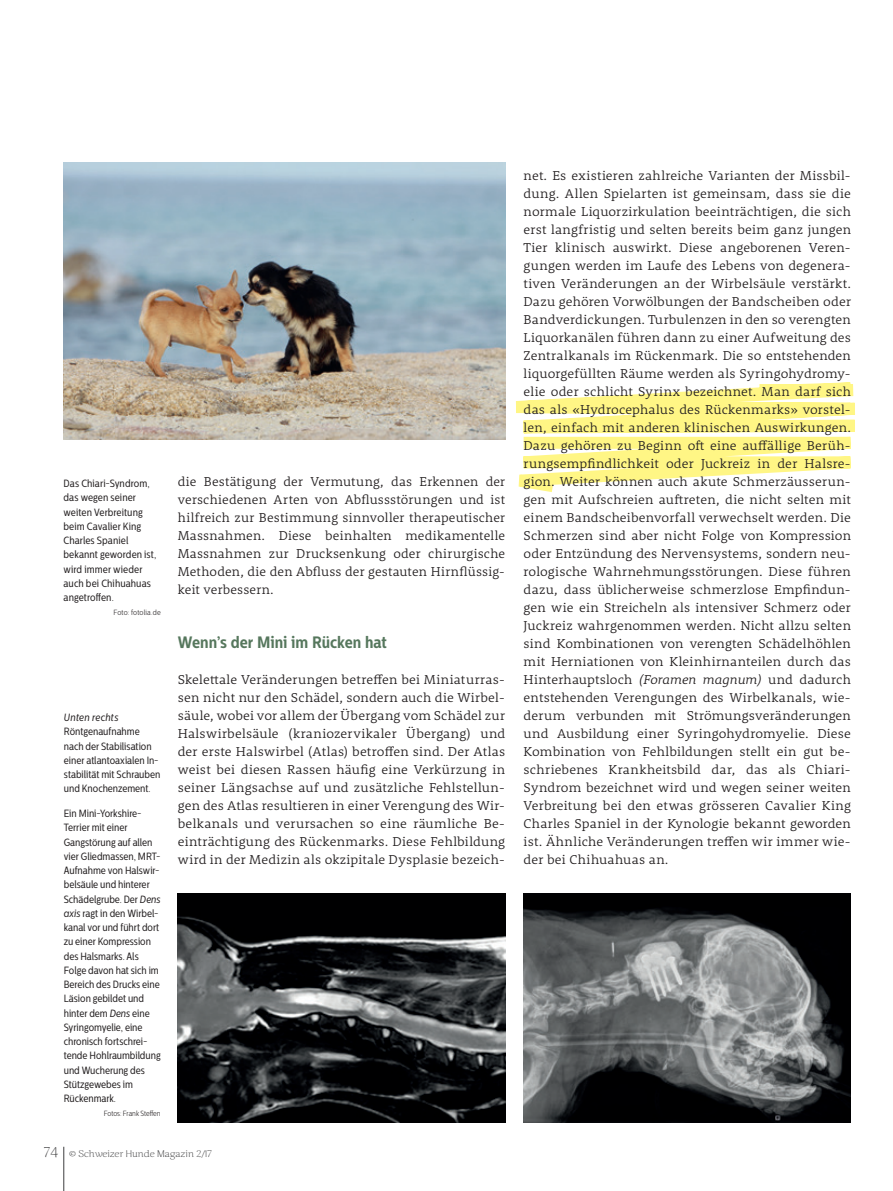
<style>
.page{position:relative;width:893px;height:1191px;background:#fff}
.page>*{position:absolute;margin:0;border:0;box-sizing:border-box;transform-origin:0 0}
.t1{font:700 16.5px "Centrale Sans Cnd";color:#56775d}
.t2{font:300 13.2px/18px "Rooney Pro";letter-spacing:.01em;color:#231f20;text-align:justify}
.t3{font:10.5px/14.2px "Centrale Sans Cnd";letter-spacing:-.005em;color:#231f20}
.t4{font:italic 10.5px "Centrale Sans Cnd";letter-spacing:.015em;color:#231f20}
.t5{font:200 9px "Caturrita";letter-spacing:.01em;color:#3e3e3f;scale:1.1 1}
.t6{font:300 7.5px "Centrale Sans Cnd";letter-spacing:.005em;color:#231f20}
.s1{font-style:italic}
.s2{font-size:13.5px}
</style>
<div class="page">
<img style="left:523px;top:893px;width:328px;height:230px">
<img style="left:64px;top:162px;width:442px;height:214px">
<img style="left:178px;top:893px;width:327px;height:229px">
<hr style="left:64px;top:1146px;width:1px;height:45px;background:#3e3e3f">
<svg style="left:63px;top:376px;width:792px;height:64px"></svg>
<svg style="left:122px;top:431px;width:733px;height:61px"></svg>
<p class="t3" style="left:64px;top:476px;width:94px">Das Chiari-Syndrom, das wegen seiner weiten Verbreitung beim Cavalier King<br>Charles Spaniel bekannt geworden ist, wird immer wieder auch bei Chihuahuas angetroffen.</p>
<p class="t6" style="left:113px;top:608px;width:49px">Foto: fotolia.de</p>
<p class="t2" style="left:178px;top:472px;width:329px">die Bestätigung der Vermutung, das Erkennen der verschiedenen Arten von Abflussstörungen und ist hilfreich zur Bestimmung sinnvoller therapeutischer Massnahmen. Diese beinhalten medikamentelle Massnahmen zur Drucksenkung oder chirurgische Methoden, die den Abfluss der gestauten Hirnflüssig&shy;keit verbessern.</p>
<p class="t1" style="left:178px;top:632px;width:211px">Wenn’s der Mini im Rücken hat</p>
<p class="t2" style="left:178px;top:670px;width:329px">Skelettale Veränderungen betreffen bei Miniaturras&shy;sen nicht nur den Schädel, sondern auch die Wirbel&shy;säule, wobei vor allem der Übergang vom Schädel zur Halswirbelsäule (kraniozervikaler Übergang) und der erste Halswirbel (Atlas) betroffen sind. Der Atlas weist bei diesen Rassen häufig eine Verkürzung in seiner Längsachse auf und zusätzliche Fehlstellun&shy;gen des Atlas resultieren in einer Verengung des Wir&shy;belkanals und verursachen so eine räumliche Be&shy;einträchtigung des Rückenmarks. Diese Fehlbildung wird in der Medizin als okzipitale Dysplasie bezeich-</p>
<p class="t4" style="left:64px;top:711px;width:56px">Unten rechts</p>
<p class="t3" style="left:64px;top:724px;width:98px">Röntgenaufnahme nach der Stabilisation einer atlantoaxialen In&shy;stabilität mit Schrauben und Knochenzement.</p>
<p class="t3" style="left:64px;top:806px;width:98px">Ein Mini-Yorkshire-<br>Terrier mit einer<br>Gangstörung auf allen vier Gliedmassen, MRT-<br>Aufnahme von Halswir&shy;belsäule und hinterer<br>Schädelgrube. Der <span class="s1">Dens axis</span> ragt in den Wirbel&shy;kanal vor und führt dort zu einer Kompression des Halsmarks. Als<br>Folge davon hat sich im<br>Bereich des Drucks eine<br>Läsion gebildet und hinter dem <span class="s1">Dens</span> eine<br>Syringomyelie, eine chronisch fortschrei&shy;tende Hohlraumbildung und Wucherung des<br>Stützgewebes im<br>Rückenmark.</p>
<p class="t6" style="left:104px;top:1109px;width:58px">Fotos: Frank Steffen</p>
<p class="t5" style="left:44px;top:1148px;width:154px"><span class="s2">74</span> © Schweizer Hunde Magazin 2/17</p>
<p class="t2" style="left:524px;top:166px;width:329px">net. Es existieren zahlreiche Varianten der Missbil&shy;dung. Allen Spielarten ist gemeinsam, dass sie die normale Liquorzirkulation beeinträchtigen, die sich erst langfristig und selten bereits beim ganz jungen Tier klinisch auswirkt. Diese angeborenen Veren&shy;gungen werden im Laufe des Lebens von degenera&shy;tiven Veränderungen an der Wirbelsäule verstärkt.<br>Dazu gehören Vorwölbungen der Bandscheiben oder Bandverdickungen. Turbulenzen in den so verengten Liquorkanälen führen dann zu einer Aufweitung des Zentralkanals im Rückenmark. Die so entstehenden liquorgefüllten Räume werden als Syringohydromy&shy;elie oder schlicht Syrinx bezeichnet. Man darf sich das als «Hydrocephalus des Rückenmarks» vorstel&shy;len, einfach mit anderen klinischen Auswirkungen.<br>Dazu gehören zu Beginn oft eine auffällige Berüh&shy;rungsempfindlichkeit oder Juckreiz in der Halsre&shy;gion. Weiter können auch akute Schmerzäusserun&shy;gen mit Aufschreien auftreten, die nicht selten mit einem Bandscheibenvorfall verwechselt werden. Die Schmerzen sind aber nicht Folge von Kompression oder Entzündung des Nervensystems, sondern neu&shy;rologische Wahrnehmungsstörungen. Diese führen dazu, dass üblicherweise schmerzlose Empfindun&shy;gen wie ein Streicheln als intensiver Schmerz oder Juckreiz wahrgenommen werden. Nicht allzu selten sind Kombinationen von verengten Schädelhöhlen mit Herniationen von Kleinhirnanteilen durch das Hinterhauptsloch <span class="s1">(Foramen magnum)</span> und dadurch entstehenden Verengungen des Wirbelkanals, wie&shy;derum verbunden mit Strömungsveränderungen und Ausbildung einer Syringohydromyelie. Diese Kombination von Fehlbildungen stellt ein gut be&shy;schriebenes Krankheitsbild dar, das als Chiari-Syndrom bezeichnet wird und wegen seiner weiten Verbreitung bei den etwas grösseren Cavalier King Charles Spaniel in der Kynologie bekannt geworden ist. Ähnliche Veränderungen treffen wir immer wie&shy;der bei Chihuahuas an.</p>
</div>
